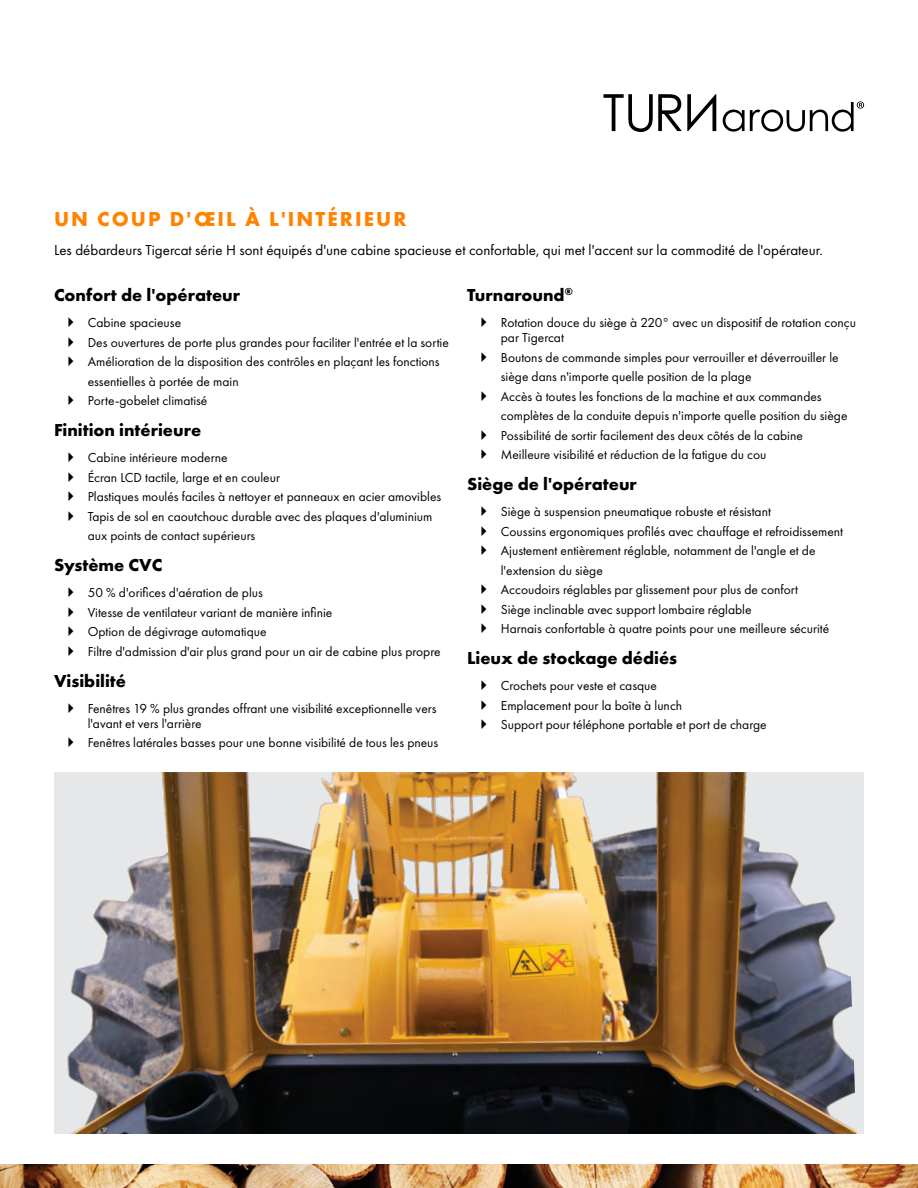
<style>
.page{position:relative;width:918px;height:1188px;background:#fff}
.page>*{position:absolute;margin:0;border:0;box-sizing:border-box;transform-origin:0 0}
.t1{font:700 21px "Futura PT";letter-spacing:.1em;color:#ff8300}
.t2{font:700 18px "Futura PT";color:#000}
.t3{font:15px "Futura PT";color:#000}
.t4{font:13.5px/19.5px "Futura PT";color:#000}
</style>
<div class="page">
<img style="left:0;top:1165px;width:918px;height:23px">
<svg style="left:603px;top:94px;width:113px;height:38px"></svg>
<svg style="left:723px;top:101px;width:141px;height:31px"></svg>
<img style="left:54px;top:772px;width:802px;height:362px">
<h1 class="t1" style="left:54px;top:205px;width:354px">UN COUP D'ŒIL À L'INTÉRIEUR</h1>
<p class="t3" style="left:54px;top:242px;width:770px">Les débardeurs Tigercat série H sont équipés d'une cabine spacieuse et confortable, qui met l'accent sur la commodité de l'opérateur.</p>
<h2 class="t2" style="left:54px;top:283px;width:188px">Confort de l'opérateur</h2>
<p class="t4" style="left:88px;top:313px;width:363px">Cabine spacieuse<br>Des ouvertures de porte plus grandes pour faciliter l'entrée et la sortie Amélioration de la disposition des contrôles en plaçant les fonctions essentielles à portée de main<br>Porte-gobelet climatisé</p>
<h2 class="t2" style="left:54px;top:418px;width:149px">Finition intérieure</h2>
<p class="t4" style="left:88px;top:448px;width:355px">Cabine intérieure moderne<br>Écran LCD tactile, large et en couleur<br>Plastiques moulés faciles à nettoyer et panneaux en acier amovibles Tapis de sol en caoutchouc durable avec des plaques d'aluminium aux points de contact supérieurs</p>
<h2 class="t2" style="left:54px;top:553px;width:110px">Système CVC</h2>
<p class="t4" style="left:88px;top:583px;width:354px">50 % d'orifices d'aération de plus<br>Vitesse de ventilateur variant de manière infinie<br>Option de dégivrage automatique<br>Filtre d'admission d'air plus grand pour un air de cabine plus propre</p>
<h2 class="t2" style="left:54px;top:669px;width:73px">Visibilité</h2>
<p class="t4" style="left:88px;top:701px;width:350px;line-height:15px">Fenêtres 19 % plus grandes offrant une visibilité exceptionnelle vers l'avant et vers l'arrière</p>
<p class="t4" style="left:88px;top:733px;width:352px">Fenêtres latérales basses pour une bonne visibilité de tous les pneus</p>
<h2 class="t2" style="left:467px;top:283px;width:107px">Turnaround<sup>®</sup></h2>
<p class="t4" style="left:501px;top:315px;width:357px;line-height:15px">Rotation douce du siège à 220° avec un dispositif de rotation conçu par Tigercat</p>
<p class="t4" style="left:501px;top:347px;width:348px">Boutons de commande simples pour verrouiller et déverrouiller le siège dans n'importe quelle position de la plage<br>Accès à toutes les fonctions de la machine et aux commandes complètes de la conduite depuis n'importe quelle position du siège Possibilité de sortir facilement des deux côtés de la cabine Meilleure visibilité et réduction de la fatigue du cou</p>
<h2 class="t2" style="left:467px;top:472px;width:171px">Siège de l'opérateur</h2>
<p class="t4" style="left:501px;top:502px;width:344px">Siège à suspension pneumatique robuste et résistant<br>Coussins ergonomiques profilés avec chauffage et refroidissement Ajustement entièrement réglable, notamment de l'angle et de l'extension du siège<br>Accoudoirs réglables par glissement pour plus de confort<br>Siège inclinable avec support lombaire réglable<br>Harnais confortable à quatre points pour une meilleure sécurité</p>
<h2 class="t2" style="left:467px;top:646px;width:212px">Lieux de stockage dédiés</h2>
<p class="t4" style="left:501px;top:676px;width:267px">Crochets pour veste et casque<br>Emplacement pour la boîte à lunch<br>Support pour téléphone portable et port de charge</p>
</div>
